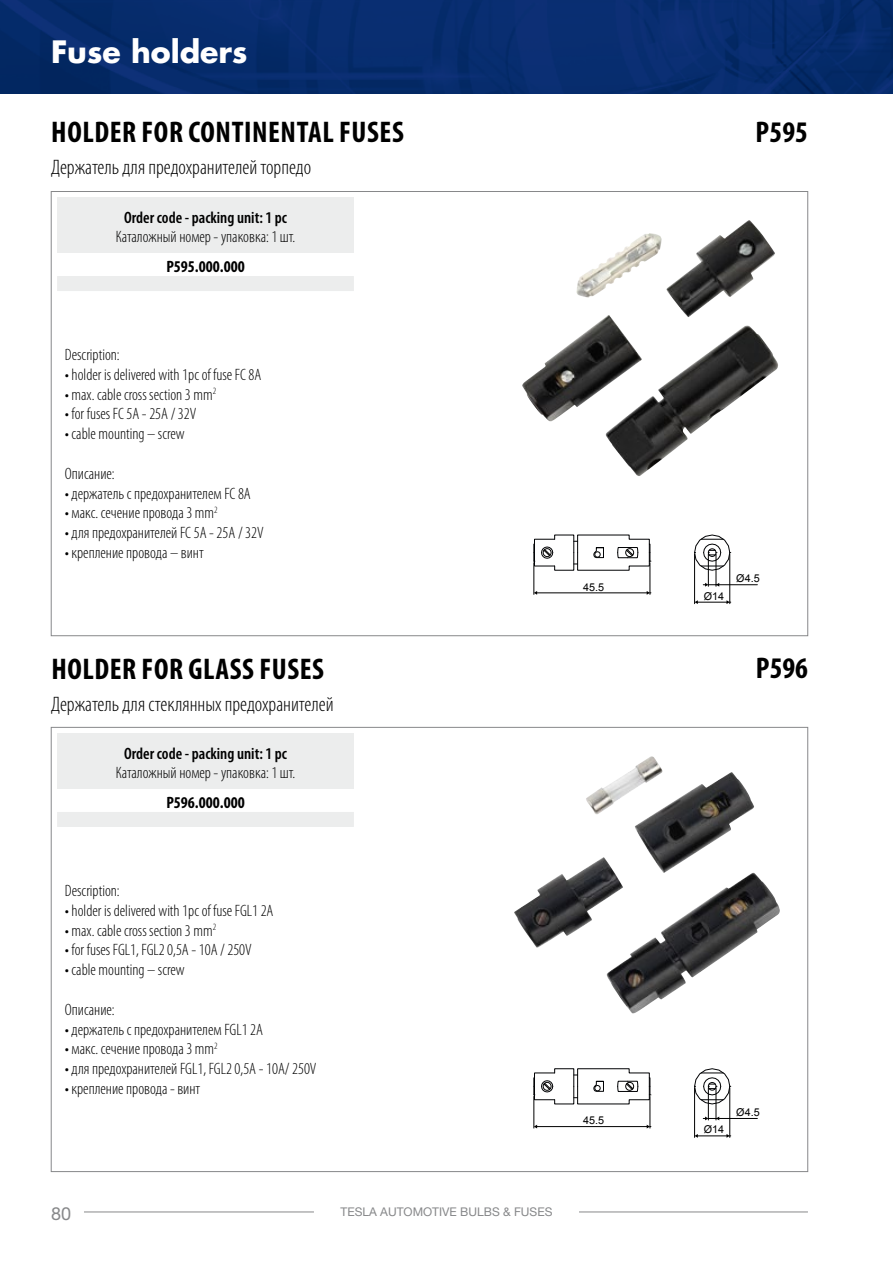
<style>
.page{position:relative;width:893px;height:1263px;background:#fff}
.page>*{position:absolute;margin:0;border:0;box-sizing:border-box;transform-origin:0 0}
.t1{font:700 condensed 30px "Myriad Pro";letter-spacing:.02em;color:#000}
.t2{font:700 30px "Futura CE";color:#fff}
.t3{font:300 condensed 21px "Myriad Pro";color:#000}
.t4{font:18px "Helvetica Neue LT Pro";color:#87888a}
.t5{font:300 condensed 16.5px/19.8px "Myriad Pro";color:#000}
.t6{font:600 condensed 16.5px "Myriad Pro";color:#000}
.t7{font:700 condensed 16.5px "Myriad Pro";color:#000}
.t8{font:12px "Helvetica Neue LT Pro";color:#87888a}
.t9{font:10.8px "Arial";color:#000}
.s1{font-weight:700;font-stretch:normal}
</style>
<div class="page">
<img style="left:0;top:0;width:893px;height:94px">
<hr style="left:84px;top:1212px;width:230px;height:1px;background:#87888a">
<hr style="left:579px;top:1212px;width:229px;height:1px;background:#87888a">
<div style="left:57px;top:812px;width:297px;height:15px;background:#eceded"></div>
<div style="left:57px;top:733px;width:297px;height:55px;background:#eceded"></div>
<hr style="left:534px;top:563px;width:1px;height:31px;background:#000">
<hr style="left:650px;top:563px;width:1px;height:31px;background:#000">
<hr style="left:536px;top:592px;width:111px;height:1px;background:#000">
<hr style="left:694px;top:554px;width:1px;height:50px;background:#000">
<hr style="left:729px;top:554px;width:1px;height:50px;background:#000">
<hr style="left:697px;top:602px;width:30px;height:1px;background:#000">
<svg style="left:695px;top:600px;width:3px;height:4px"></svg>
<hr style="left:708px;top:554px;width:1px;height:32px;background:#000">
<hr style="left:716px;top:554px;width:1px;height:32px;background:#000">
<hr style="left:718px;top:584px;width:39px;height:1px;background:#000">
<svg style="left:647px;top:591px;width:4px;height:4px"></svg>
<svg style="left:726px;top:600px;width:5px;height:4px"></svg>
<svg style="left:703px;top:583px;width:16px;height:4px"></svg>
<svg style="left:694px;top:535px;width:37px;height:36px"></svg>
<svg style="left:533px;top:535px;width:118px;height:36px"></svg>
<hr style="left:534px;top:1096px;width:1px;height:32px;background:#000">
<hr style="left:650px;top:1096px;width:1px;height:32px;background:#000">
<hr style="left:536px;top:1126px;width:111px;height:1px;background:#000">
<hr style="left:694px;top:1088px;width:1px;height:49px;background:#000">
<hr style="left:729px;top:1088px;width:1px;height:49px;background:#000">
<hr style="left:697px;top:1135px;width:30px;height:1px;background:#000">
<svg style="left:695px;top:1134px;width:3px;height:4px"></svg>
<hr style="left:708px;top:1088px;width:1px;height:32px;background:#000">
<hr style="left:716px;top:1088px;width:1px;height:32px;background:#000">
<hr style="left:718px;top:1118px;width:39px;height:1px;background:#000">
<svg style="left:647px;top:1125px;width:4px;height:3px"></svg>
<svg style="left:726px;top:1134px;width:5px;height:4px"></svg>
<svg style="left:703px;top:1116px;width:16px;height:4px"></svg>
<svg style="left:694px;top:1068px;width:37px;height:36px"></svg>
<svg style="left:533px;top:1068px;width:118px;height:36px"></svg>
<div style="left:57px;top:276px;width:297px;height:15px;background:#eceded"></div>
<div style="left:57px;top:197px;width:297px;height:56px;background:#eceded"></div>
<img style="left:522px;top:220px;width:253px;height:256px">
<img style="left:514px;top:756px;width:266px;height:257px">
<h1 class="t2" style="left:51px;top:33px;width:198px">Fuse holders</h1>
<h1 class="t1" style="left:51px;top:113px;width:354px">HOLDER FOR CONTINENTAL FUSES</h1>
<p class="t3" style="left:51px;top:155px;width:262px">Держатель для предохранителей торпедо</p>
<p class="t6" style="left:124px;top:207px;width:164px">Order code - packing unit: 1 pc</p>
<p class="t5" style="left:116px;top:227px;width:181px">Каталожный номер - упаковка: 1 шт.</p>
<p class="t7" style="left:166px;top:256px;width:80px">P595.000.000</p>
<p class="t5" style="left:65px;top:345px;width:198px">Description:<br><span class="s1">·</span> holder is delivered with 1pc of fuse FC 8A <span class="s1">·</span> max. cable cross section 3 mm<sup>2<br></sup><span class="s1">·</span> for fuses FC 5A - 25A / 32V<br><span class="s1">·</span> cable mounting – screw</p>
<p class="t5" style="left:65px;top:463px;width:200px">Описание:<br><span class="s1">·</span> держатель c предохранителем FC 8A<br><span class="s1">·</span> макс. сечение провода 3 mm<sup>2<br></sup><span class="s1">·</span> для предохранителей FC 5A - 25A / 32V <span class="s1">·</span> крепление провода – винт</p>
<h1 class="t1" style="left:756px;top:113px;width:54px">P595</h1>
<p class="t9" style="left:583px;top:580px;width:23px">45.5</p>
<p class="t9" style="left:704px;top:589px;width:22px">Ø14</p>
<p class="t9" style="left:736px;top:571px;width:25px">Ø4.5</p>
<h1 class="t1" style="left:51px;top:650px;width:274px">HOLDER FOR GLASS FUSES</h1>
<h1 class="t1" style="left:756px;top:650px;width:54px">P596</h1>
<p class="t3" style="left:51px;top:692px;width:284px">Держатель для стеклянных предохранителей</p>
<p class="t6" style="left:124px;top:743px;width:164px">Order code - packing unit: 1 pc</p>
<p class="t5" style="left:116px;top:763px;width:181px">Каталожный номер - упаковка: 1 шт.</p>
<p class="t7" style="left:166px;top:792px;width:80px">P596.000.000</p>
<p class="t5" style="left:65px;top:880px;width:210px">Description:<br><span class="s1">·</span> holder is delivered with 1pc of fuse FGL1 2A <span class="s1">·</span> max. cable cross section 3 mm<sup>2<br></sup><span class="s1">·</span> for fuses FGL1, FGL2 0,5A - 10A / 250V<br><span class="s1">·</span> cable mounting – screw</p>
<p class="t5" style="left:65px;top:999px;width:253px">Описание:<br><span class="s1">·</span> держатель c предохранителем FGL1 2A<br><span class="s1">·</span> макс. сечение провода 3 mm<sup>2<br></sup><span class="s1">·</span> для предохранителей FGL1, FGL2 0,5A - 10A/ 250V <span class="s1">·</span> крепление провода - винт</p>
<p class="t9" style="left:583px;top:1113px;width:23px">45.5</p>
<p class="t4" style="left:51px;top:1203px;width:22px">80</p>
<p class="t8" style="left:340px;top:1205px;width:214px">TESLA AUTOMOTIVE BULBS &amp; FUSES</p>
<p class="t9" style="left:704px;top:1122px;width:22px">Ø14</p>
<p class="t9" style="left:736px;top:1105px;width:25px">Ø4.5</p>
</div>
